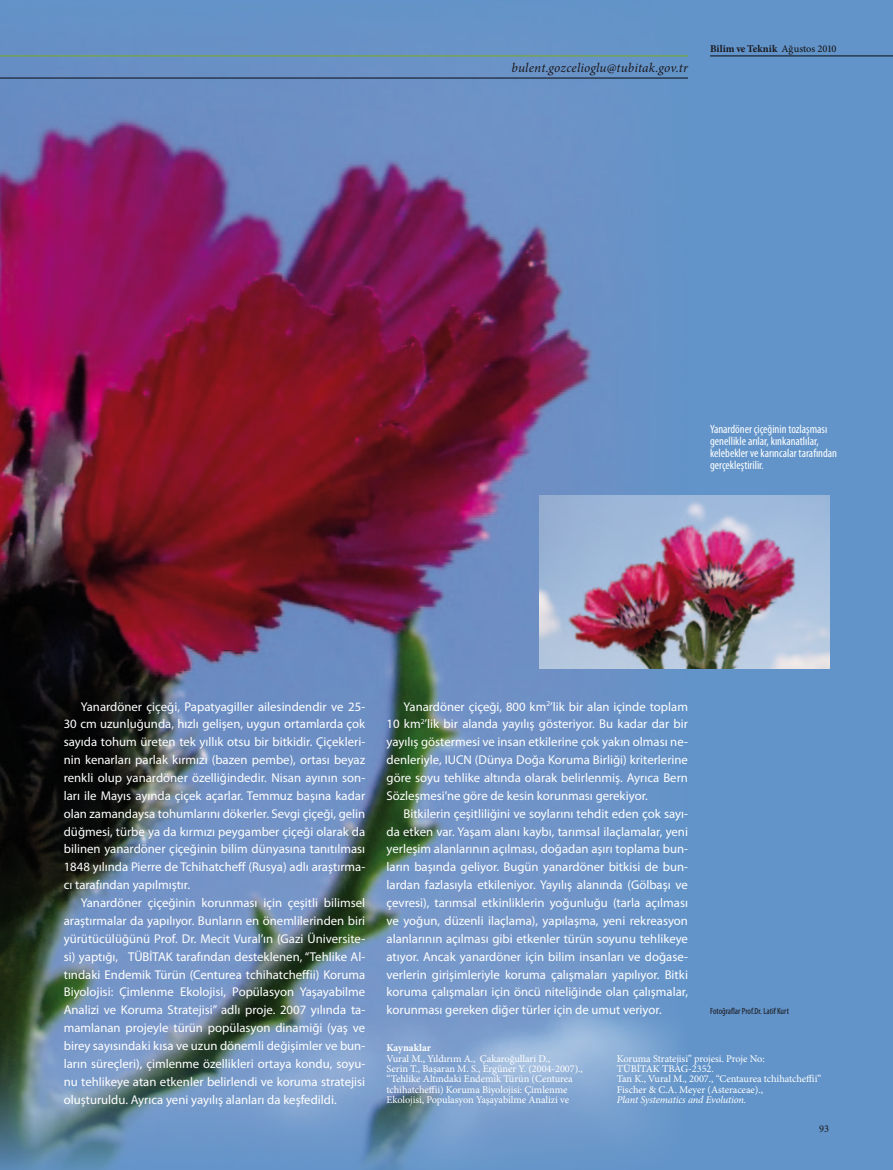
<style>
.page{position:relative;width:893px;height:1170px;background:#fff}
.page>*{position:absolute;margin:0;border:0;box-sizing:border-box;transform-origin:0 0}
.t1{font:italic 13.2px "Minion Pro";letter-spacing:.01em;color:#1a171c}
.t2{font:12.75px/17.9px "Myriad Pro";color:#fff;text-align:justify}
.t3{font:condensed 12px/12px "Myriad Pro";color:#fff}
.t4{font:10.35px/10.4px "Minion Pro";letter-spacing:-.005em;color:#fff}
.t5{font:italic 10.35px "Minion Pro";letter-spacing:-.015em;color:#fff}
.t6{font:700 10.35px "Minion Pro";letter-spacing:.005em;color:#1a171c}
.t7{font:700 10.35px "Minion Pro";letter-spacing:-.005em;color:#fff}
.t8{font:10.35px "Minion Pro";color:#1a171c}
.t9{font:condensed 9px "Myriad Pro";color:#1a171c}
.s1{font-weight:500}
</style>
<div class="page">
<div style="left:0;top:0;width:893px;height:1169px;background:#6294c9"></div>
<img style="left:0;top:55px;width:688px;height:1114px">
<img style="left:539px;top:495px;width:290px;height:173px">
<hr style="left:710px;top:56px;width:183px;height:1px;background:#070c12">
<hr style="left:0;top:78px;width:688px;height:1px;background:#070c12">
<hr style="left:0;top:56px;width:688px;height:1px;background:#7baa20">
<p class="t1" style="left:512px;top:58px;width:178px">bulent.gozcelioglu@tubitak.gov.tr</p>
<p class="t6" style="left:710px;top:41px;width:128px">Bilim ve Teknik <span class="s1">Ağustos 2010</span></p>
<p class="t3" style="left:710px;top:423px;width:129px">Yanardöner çiçeğinin tozlaşması genellikle arılar, kınkanatlılar, kelebekler ve karıncalar tarafından gerçekleştirilir.</p>
<p class="t2" style="left:64px;top:697px;width:303px;text-indent:17px">Yanardöner çiçeği, Papatyagiller ailesindendir ve 25- 30 cm uzunluğunda, hızlı gelişen, uygun ortamlarda çok sayıda tohum üreten tek yıllık otsu bir bitkidir. Çiçekleri&shy;nin kenarları parlak kırmızı (bazen pembe), ortası beyaz renkli olup yanardöner özelliğindedir. Nisan ayının son&shy;ları ile Mayıs ayında çiçek açarlar. Temmuz başına kadar olan zamandaysa tohumlarını dökerler. Sevgi çiçeği, gelin düğmesi, türbe ya da kırmızı peygamber çiçeği olarak da bilinen yanardöner çiçeğinin bilim dünyasına tanıtılması 1848 yılında Pierre de Tchihatcheff (Rusya) adlı araştırma&shy;cı tarafından yapılmıştır.</p>
<p class="t2" style="left:64px;top:893px;width:303px;text-indent:17px">Yanardöner çiçeğinin korunması için çeşitli bilimsel araştırmalar da yapılıyor. Bunların en önemlilerinden biri yürütücülüğünü Prof. Dr. Mecit Vural’ın (Gazi Üniversite&shy;si) yaptığı, TÜBİTAK tarafından desteklenen, “Tehlike Al&shy;tındaki Endemik Türün (Centurea tchihatcheffii) Koruma Biyolojisi: Çimlenme Ekolojisi, Popülasyon Yaşayabilme Analizi ve Koruma Stratejisi” adlı proje. 2007 yılında ta&shy;mamlanan projeyle türün popülasyon dinamiği (yaş ve birey sayısındaki kısa ve uzun dönemli değişimler ve bun&shy;ların süreçleri), çimlenme özellikleri ortaya kondu, soyu&shy;nu tehlikeye atan etkenler belirlendi ve koruma stratejisi oluşturuldu. Ayrıca yeni yayılış alanları da keşfedildi.</p>
<p class="t2" style="left:386px;top:697px;width:303px;text-indent:17px">Yanardöner çiçeği, 800 km<sup>2</sup>’lik bir alan içinde toplam 10 km<sup>2</sup>’lik bir alanda yayılış gösteriyor. Bu kadar dar bir yayılış göstermesi ve insan etkilerine çok yakın olması ne&shy;denleriyle, IUCN (Dünya Doğa Koruma Birliği) kriterlerine göre soyu tehlike altında olarak belirlenmiş. Ayrıca Bern Sözleşmesi’ne göre de kesin korunması gerekiyor.</p>
<p class="t2" style="left:387px;top:804px;width:303px;text-indent:17px">Bitkilerin çeşitliliğini ve soylarını tehdit eden çok sayı&shy;da etken var. Yaşam alanı kaybı, tarımsal ilaçlamalar, yeni yerleşim alanlarının açılması, doğadan aşırı toplama bun&shy;ların başında geliyor. Bugün yanardöner bitkisi de bun&shy;lardan fazlasıyla etkileniyor. Yayılış alanında (Gölbaşı ve çevresi), tarımsal etkinliklerin yoğunluğu (tarla açılması ve yoğun, düzenli ilaçlama), yapılaşma, yeni rekreasyon alanlarının açılması gibi etkenler türün soyunu tehlikeye atıyor. Ancak yanardöner için bilim insanları ve doğase&shy;verlerin girişimleriyle koruma çalışmaları yapılıyor. Bitki koruma çalışmaları için öncü niteliğinde olan çalışmalar, korunması gereken diğer türler için de umut veriyor.</p>
<p class="t9" style="left:710px;top:1005px;width:80px">Fotoğraflar Prof.Dr. Latif Kurt</p>
<p class="t7" style="left:387px;top:1040px;width:46px">Kaynaklar</p>
<p class="t4" style="left:387px;top:1052px;width:198px">Vural M., Yıldırım A., Çakaroğullari D.,<br>Serin T., Başaran M. S., Ergüner Y. (2004-2007)., “Tehlike Altındaki Endemik Türün (Centurea tchihatcheffii) Koruma Biyolojisi: Çimlenme Ekolojisi, Populasyon Yaşayabilme Analizi ve</p>
<p class="t4" style="left:617px;top:1052px;width:206px">Koruma Stratejisi” projesi. Proje No:<br>TÜBİTAK TBAG-2352.<br>Tan K., Vural M., 2007., “Centaurea tchihatcheffii” Fischer &amp; C.A. Meyer (Asteraceae).,</p>
<p class="t5" style="left:617px;top:1092px;width:131px">Plant Systematics and Evolution.</p>
<p class="t8" style="left:819px;top:1121px;width:11px">93</p>
</div>
